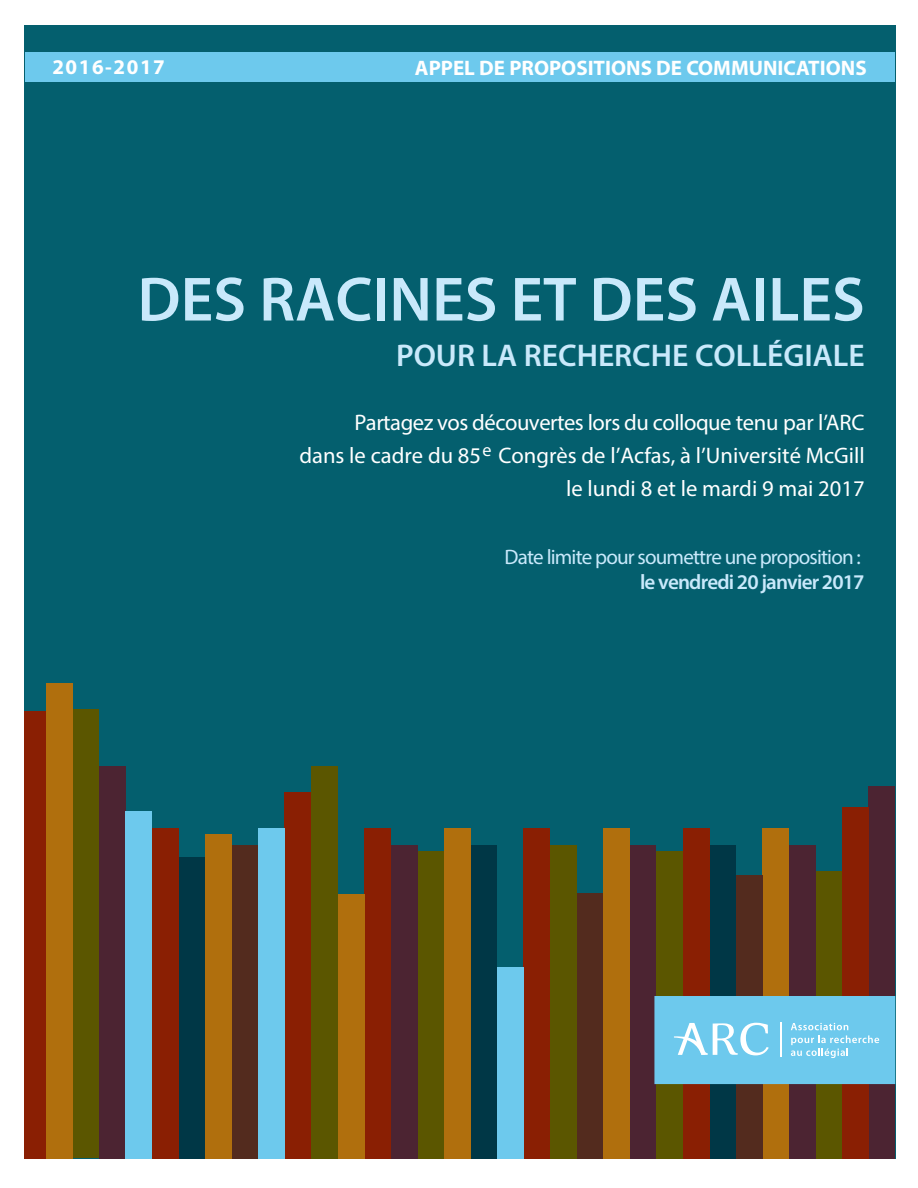
<style>
.page{position:relative;width:918px;height:1188px;background:#fff}
.page>*{position:absolute;margin:0;border:0;box-sizing:border-box;transform-origin:0 0}
.t1{font:600 63px "Myriad Pro";color:#c9e9fb}
.t2{font:600 31.5px "Myriad Pro";color:#c9e9fb}
.t3{font:22.5px/33px "Myriad Pro";color:#fff;text-align:right}
.t4{font:21px/25.2px "Myriad Pro";letter-spacing:-.04em;color:#c9e9fb;text-align:right}
.t5{font:700 21px "Myriad Pro";color:#fff}
.t6{font:700 21px "Myriad Pro";letter-spacing:.075em;color:#fff}
.t7{font:18px "Myriad Pro";color:#fff}
.s1{font-weight:600}
</style>
<div class="page">
<div style="left:24px;top:25px;width:871px;height:1133px;background:#045f6e"></div>
<div style="left:869px;top:786px;width:26px;height:372px;background:#4c2432"></div>
<div style="left:842px;top:807px;width:27px;height:351px;background:#8a1f03"></div>
<div style="left:815px;top:871px;width:27px;height:287px;background:#5b5600"></div>
<div style="left:99px;top:766px;width:26px;height:392px;background:#4c2432"></div>
<div style="left:72px;top:710px;width:27px;height:448px;background:#5b5600"></div>
<div style="left:46px;top:683px;width:26px;height:475px;background:#b06f0d"></div>
<div style="left:24px;top:711px;width:22px;height:447px;background:#8a1f03"></div>
<div style="left:789px;top:845px;width:26px;height:313px;background:#4c2432"></div>
<div style="left:762px;top:828px;width:27px;height:330px;background:#b06f0d"></div>
<div style="left:736px;top:875px;width:26px;height:283px;background:#532b1e"></div>
<div style="left:709px;top:845px;width:27px;height:313px;background:#003746"></div>
<div style="left:683px;top:828px;width:26px;height:330px;background:#8a1f03"></div>
<div style="left:656px;top:851px;width:27px;height:307px;background:#5b5600"></div>
<div style="left:630px;top:845px;width:26px;height:313px;background:#4c2432"></div>
<div style="left:603px;top:828px;width:27px;height:330px;background:#b06f0d"></div>
<div style="left:577px;top:893px;width:26px;height:265px;background:#532b1e"></div>
<div style="left:550px;top:845px;width:27px;height:313px;background:#5b5600"></div>
<div style="left:524px;top:828px;width:26px;height:330px;background:#8a1f03"></div>
<div style="left:497px;top:967px;width:27px;height:191px;background:#6dc9ed"></div>
<div style="left:470px;top:845px;width:27px;height:313px;background:#003746"></div>
<div style="left:444px;top:828px;width:26px;height:330px;background:#b06f0d"></div>
<div style="left:417px;top:851px;width:27px;height:307px;background:#5b5600"></div>
<div style="left:391px;top:845px;width:26px;height:313px;background:#4c2432"></div>
<div style="left:364px;top:828px;width:27px;height:330px;background:#8a1f03"></div>
<div style="left:338px;top:894px;width:26px;height:264px;background:#b06f0d"></div>
<div style="left:311px;top:766px;width:27px;height:392px;background:#5b5600"></div>
<div style="left:285px;top:792px;width:26px;height:366px;background:#8a1f03"></div>
<div style="left:258px;top:828px;width:27px;height:330px;background:#6dc9ed"></div>
<div style="left:232px;top:845px;width:26px;height:313px;background:#532b1e"></div>
<div style="left:205px;top:834px;width:27px;height:324px;background:#b06f0d"></div>
<div style="left:179px;top:857px;width:26px;height:301px;background:#003746"></div>
<div style="left:152px;top:828px;width:27px;height:330px;background:#8a1f03"></div>
<div style="left:125px;top:811px;width:27px;height:347px;background:#6dc9ed"></div>
<div style="left:25px;top:52px;width:870px;height:29px;background:#6dc9ed"></div>
<div style="left:654px;top:996px;width:241px;height:88px;background:#6dc9ed"></div>
<svg style="left:791px;top:1023px;width:88px;height:35px"></svg>
<hr style="left:780px;top:1022px;width:1px;height:34px;background:#fff">
<svg style="left:674px;top:1023px;width:95px;height:32px"></svg>
<p class="t6" style="left:52px;top:53px;width:114px">2016-2017</p>
<p class="t5" style="left:415px;top:54px;width:453px">APPEL DE PROPOSITIONS DE COMMUNICATIONS</p>
<p class="t1" style="left:137px;top:259px;width:729px">DES RACINES ET DES AILES</p>
<p class="t2" style="left:396px;top:335px;width:470px">POUR LA RECHERCHE COLLÉGIALE</p>
<p class="t3" style="left:299px;top:405px;width:567px">Partagez vos découvertes lors du colloque tenu par l’ARC<br>dans le cadre du 85 Congrès de l’Acfas, à l’Université McGill le lundi 8 et le mardi 9 mai 2017</p>
<p class="t7" style="left:483px;top:439px;width:11px">e</p>
<p class="t4" style="left:505px;top:544px;width:361px">Date limite pour soumettre une proposition : <span class="s1">le vendredi 20 janvier 2017</span></p>
</div>
